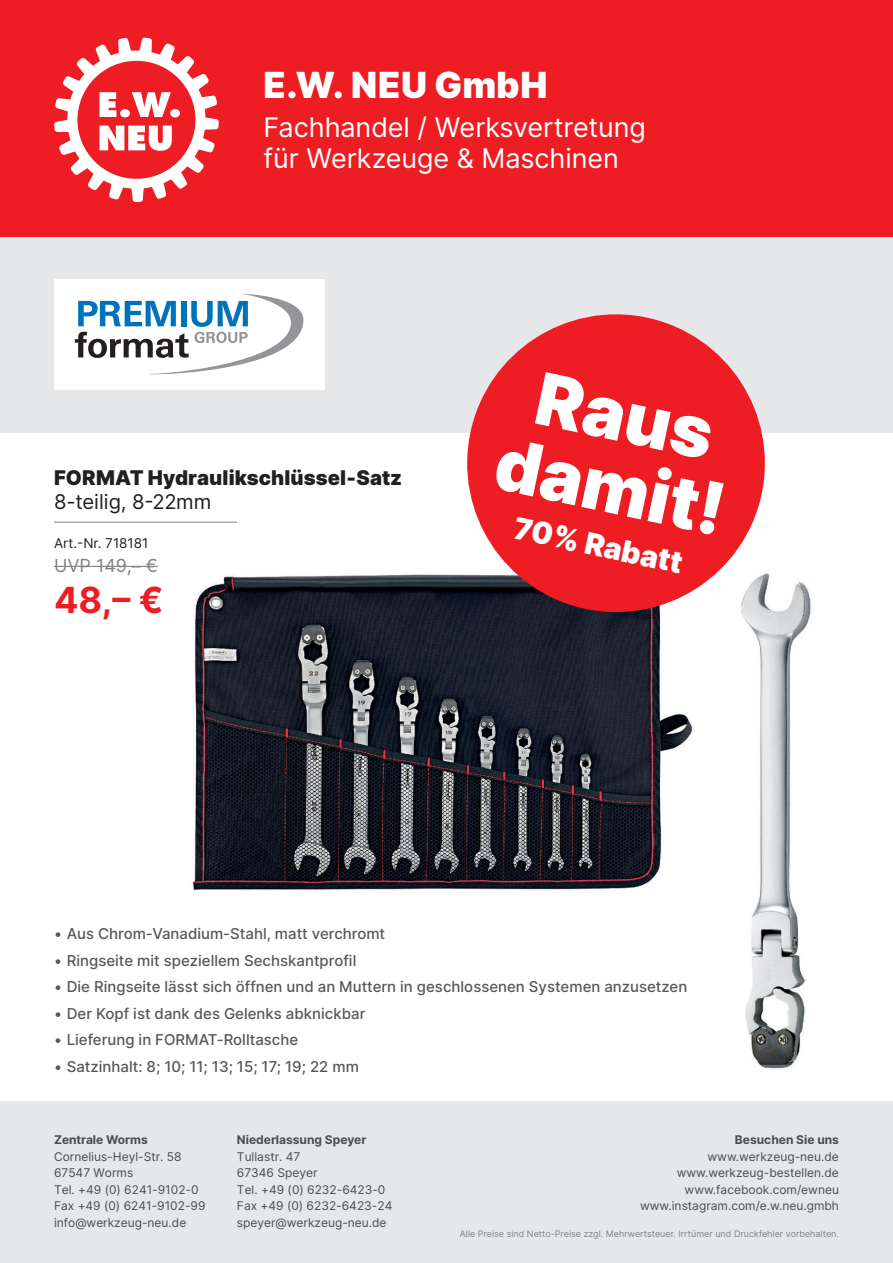
<style>
.page{position:relative;width:893px;height:1263px;background:#fff}
.page>*{position:absolute;margin:0;border:0;box-sizing:border-box;transform-origin:0 0}
.t1{font:900 72px/72px "Inter";color:#fff;text-align:center}
.t2{font:900 36px "Inter";letter-spacing:.015em;color:#fff}
.t3{font:700 36px "Inter";color:#ee1d23}
.t4{font:900 30px "Inter";color:#fff}
.t5{font:27px/30.8px "Inter";letter-spacing:-.005em;color:#fff}
.t6{font:900 20.25px "Inter";letter-spacing:.005em;color:#231f20}
.t7{font:20.25px "Inter";color:#231f20}
.t8{font:18px "Inter";color:#808285}
.t9{font:500 15px "Inter";color:#57585a}
.t10{font:13.5px "Inter";color:#231f20}
.t11{font:12px/16.5px "Inter";color:#4b4c4d}
.t12{font:700 12px "Inter";color:#4b4c4d}
.t13{font:9px "Inter";color:#808285}
.s1{font-family:"Century Gothic"}
</style>
<div class="page">
<img style="left:745px;top:582px;width:66px;height:487px">
<img style="left:189px;top:521px;width:504px;height:370px">
<div style="left:0;top:236px;width:893px;height:196px;background:#e6e7e9"></div>
<div style="left:0;top:1102px;width:893px;height:161px;background:#e6e7e9"></div>
<div style="left:0;top:0;width:893px;height:236px;background:#ee1d23"></div>
<svg style="left:54px;top:37px;width:165px;height:165px"></svg>
<div style="left:54px;top:279px;width:270px;height:110px;background:#fff"></div>
<svg style="left:75px;top:294px;width:228px;height:80px"></svg>
<hr style="left:54px;top:522px;width:183px;height:1px;background:#808285">
<hr style="left:54px;top:566px;width:104px;height:1px;background:#808285">
<svg style="left:453px;top:314px;width:326px;height:312px;fill:#ee1d23"></svg>
<h2 class="t2" style="left:264px;top:57px;width:285px">E.W. NEU GmbH</h2>
<h3 class="t5" style="left:264px;top:111px;width:384px">Fachhandel / Werksvertretung für Werkzeuge &amp; Maschinen</h3>
<h3 class="t6" style="left:54px;top:462px;width:350px">FORMAT Hydraulikschlüssel-Satz</h3>
<h3 class="t7" style="left:54px;top:487px;width:159px">8-teilig, 8-22mm</h3>
<p class="t10" style="left:54px;top:533px;width:96px">Art.-Nr. 718181</p>
<h3 class="t8" style="left:54px;top:553px;width:105px">UVP 149,<span class="s1">–</span> €</h3>
<h2 class="t3" style="left:54px;top:573px;width:111px">48,– €</h2>
<h1 class="t1" style="left:519px;top:354px;width:234px;rotate:12deg">Raus damit!</h1>
<h3 class="t4" style="left:519px;top:504px;width:173px;rotate:12deg">70% Rabatt</h3>
<p class="t9" style="left:54px;top:923px;width:333px">• Aus Chrom-Vanadium-Stahl, matt verchromt</p>
<p class="t9" style="left:54px;top:949px;width:304px">• Ringseite mit speziellem Sechskantprofil</p>
<p class="t9" style="left:54px;top:976px;width:635px">• Die Ringseite lässt sich öffnen und an Muttern in geschlossenen Systemen anzusetzen</p>
<p class="t9" style="left:54px;top:1002px;width:313px">• Der Kopf ist dank des Gelenks abknickbar</p>
<p class="t9" style="left:54px;top:1029px;width:246px">• Lieferung in FORMAT-Rolltasche</p>
<p class="t9" style="left:54px;top:1055px;width:306px">• Satzinhalt: 8; 10; 11; 13; 15; 17; 19; 22 mm</p>
<p class="t12" style="left:54px;top:1131px;width:95px">Zentrale Worms</p>
<p class="t11" style="left:54px;top:1148px;width:153px">Cornelius-Heyl-Str. 58<br>67547 Worms<br>Tel. +49 (0) 6241-9102-0<br>Fax +49 (0) 6241-9102-99 info@werkzeug-neu.de</p>
<p class="t12" style="left:237px;top:1131px;width:131px">Niederlassung Speyer</p>
<p class="t11" style="left:237px;top:1148px;width:157px">Tullastr. 47<br>67346 Speyer<br>Tel. +49 (0) 6232-6423-0<br>Fax +49 (0) 6232-6423-24 speyer@werkzeug-neu.de</p>
<p class="t12" style="left:735px;top:1131px;width:106px">Besuchen Sie uns</p>
<p class="t11" style="left:640px;top:1148px;width:200px;text-align:right">www.werkzeug-neu.de www.werkzeug-bestellen.de www.facebook.com/ewneu www.instagram.com/e.w.neu.gmbh</p>
<p class="t13" style="left:460px;top:1227px;width:381px">Alle Preise sind Netto-Preise zzgl. Mehrwertsteuer. Irrtümer und Druckfehler vorbehalten.</p>
</div>
